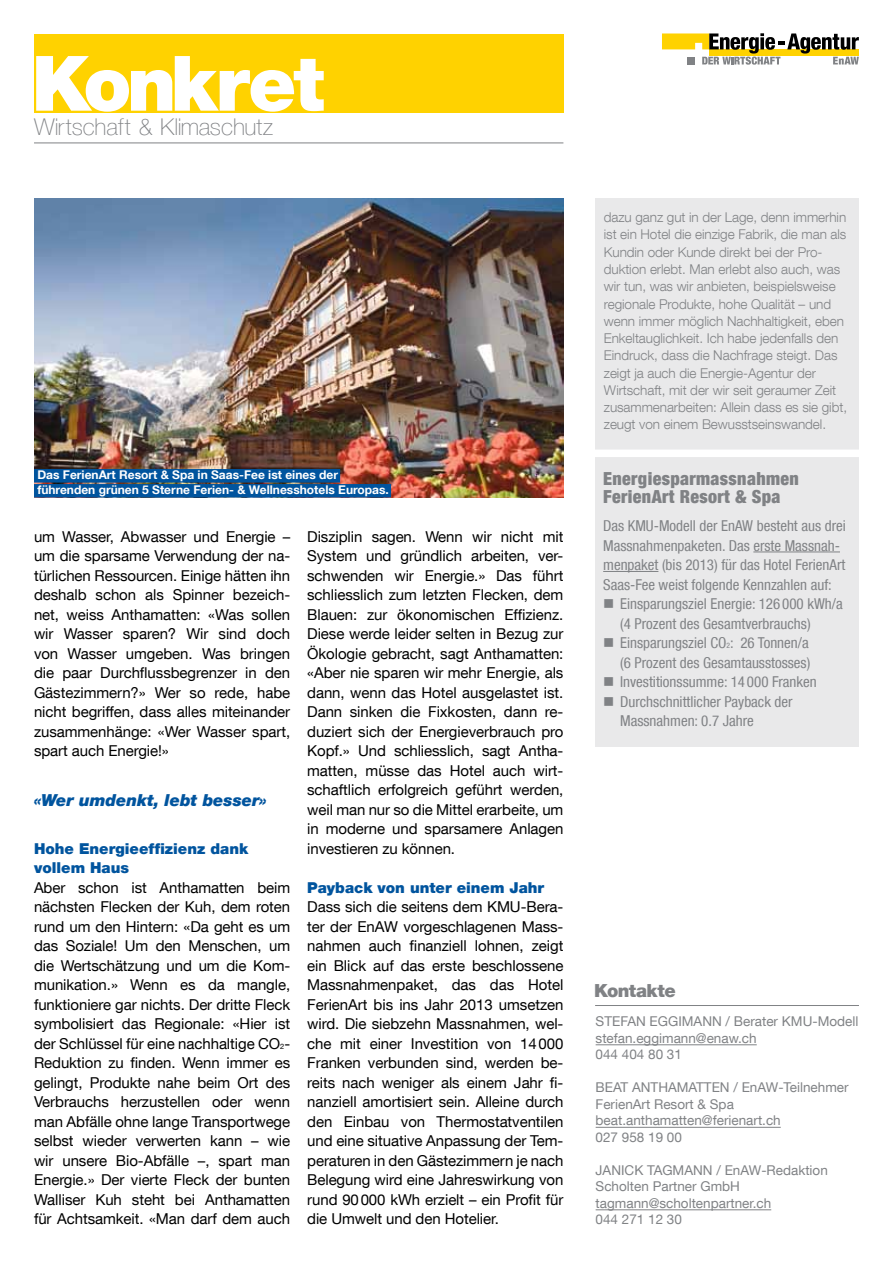
<style>
.page{position:relative;width:893px;height:1263px;background:#fff}
.page>*{position:absolute;margin:0;border:0;box-sizing:border-box;transform-origin:0 0}
.t1{font:900 76.5px "Helvetica Neue LT Com";letter-spacing:-.05em;color:#fff}
.t2{font:100 23.1px "Helvetica Neue LT Com";letter-spacing:-.01em;color:#808285}
.t3{font:900 condensed 18px/18px "Helvetica Neue LT Com";letter-spacing:.02em;color:#808285}
.t4{font:900 18px "Helvetica Neue LT Com";letter-spacing:-.02em;color:#808285}
.t5{font:italic 900 16.5px "Helvetica Neue LT Com";letter-spacing:-.005em;color:#00549e}
.t6{font:15px/19.5px "Helvetica Neue LT Com";letter-spacing:-.005em;color:#000;text-align:justify}
.t7{font:condensed 15px "Helvetica Neue LT Com";color:#808285}
.t8{font:900 15px/19.5px "Helvetica Neue LT Com";color:#00549e}
.t9{font:300 13.5px/17.2px "Helvetica Neue LT Com";letter-spacing:-.005em;color:#808285}
.t10{font:13.5px/16.5px "Helvetica Neue LT Com";color:#808285}
.t11{font:700 12px/15px "Helvetica Neue LT Com";color:#fff}
.s1{font-size:7.5px}
</style>
<div class="page">
<div style="left:595px;top:198px;width:264px;height:549px;background:#e9e9ea"></div>
<hr style="left:595px;top:1005px;width:264px;height:1px;background:#808285">
<hr style="left:596px;top:1044px;width:161px;height:1px;background:#808285">
<hr style="left:596px;top:1127px;width:185px;height:1px;background:#808285">
<hr style="left:596px;top:1209px;width:175px;height:1px;background:#808285">
<div style="left:588px;top:449px;width:279px;height:8px;background:#fff"></div>
<hr style="left:753px;top:552px;width:87px;height:1px;background:#808285">
<hr style="left:603px;top:571px;width:55px;height:1px;background:#808285">
<div style="left:34px;top:34px;width:529px;height:79px;background:#ffd200"></div>
<hr style="left:34px;top:143px;width:529px;height:1px;background:#808285">
<svg style="left:662px;top:33px;width:197px;height:32px"></svg>
<img style="left:34px;top:198px;width:529px;height:299px">
<div style="left:34px;top:469px;width:306px;height:13px;background:#00549e"></div>
<div style="left:34px;top:484px;width:357px;height:13px;background:#00549e"></div>
<h1 class="t1" style="left:31px;top:37px;width:294px">Konkret</h1>
<h2 class="t2" style="left:34px;top:113px;width:241px">Wirtschaft &amp; Klimaschutz</h2>
<p class="t11" style="left:37px;top:467px;width:353px">Das FerienArt Resort &amp; Spa in Saas-Fee ist eines der führenden grünen 5 Sterne Ferien- &amp; Wellnesshotels Europas.</p>
<p class="t6" style="left:34px;top:526px;width:258px">um Wasser, Abwasser und Energie – um die sparsame Verwendung der na&shy;türlichen Ressourcen. Einige hätten ihn deshalb schon als Spinner bezeich&shy;net, weiss Anthamatten: «Was sollen wir Wasser sparen? Wir sind doch von Wasser umgeben. Was bringen die paar Durchflussbegrenzer in den Gästezimmern?» Wer so rede, habe nicht begriffen, dass alles miteinander zusammenhänge: «Wer Wasser spart, spart auch Energie!»</p>
<p class="t5" style="left:34px;top:790px;width:234px">«Wer umdenkt, lebt besser»</p>
<p class="t8" style="left:34px;top:838px;width:216px">Hohe Energieeffizienz dank vollem Haus</p>
<p class="t6" style="left:34px;top:877px;width:258px">Aber schon ist Anthamatten beim nächsten Flecken der Kuh, dem roten rund um den Hintern: «Da geht es um das Soziale! Um den Menschen, um die Wertschätzung und um die Kom&shy;munikation.» Wenn es da mangle, funktioniere gar nichts. Der dritte Fleck symbolisiert das Regionale: «Hier ist der Schlüssel für eine nachhaltige CO<span class="s1">2</span>- Reduktion zu finden. Wenn immer es gelingt, Produkte nahe beim Ort des Verbrauchs herzustellen oder wenn man Abfälle ohne lange Transportwege selbst wieder verwerten kann – wie wir unsere Bio-Abfälle –, spart man Energie.» Der vierte Fleck der bunten Walliser Kuh steht bei Anthamatten für Achtsamkeit. «Man darf dem auch</p>
<p class="t6" style="left:307px;top:526px;width:258px">Disziplin sagen. Wenn wir nicht mit System und gründlich arbeiten, ver&shy;schwenden wir Energie.» Das führt schliesslich zum letzten Flecken, dem Blauen: zur ökonomischen Effizienz.<br>Diese werde leider selten in Bezug zur Ökologie gebracht, sagt Anthamatten: «Aber nie sparen wir mehr Energie, als dann, wenn das Hotel ausgelastet ist.<br>Dann sinken die Fixkosten, dann re&shy;duziert sich der Energieverbrauch pro Kopf.» Und schliesslich, sagt Antha&shy;matten, müsse das Hotel auch wirt&shy;schaftlich erfolgreich geführt werden, weil man nur so die Mittel erarbeite, um in moderne und sparsamere Anlagen investieren zu können.</p>
<p class="t8" style="left:307px;top:877px;width:238px">Payback von unter einem Jahr</p>
<p class="t6" style="left:307px;top:897px;width:258px">Dass sich die seitens dem KMU-Bera&shy;ter der EnAW vorgeschlagenen Mass&shy;nahmen auch finanziell lohnen, zeigt ein Blick auf das erste beschlossene Massnahmenpaket, das das Hotel FerienArt bis ins Jahr 2013 umsetzen wird. Die siebzehn Massnahmen, wel&shy;che mit einer Investition von 14000<br>Franken verbunden sind, werden be&shy;reits nach weniger als einem Jahr fi&shy;nanziell amortisiert sein. Alleine durch den Einbau von Thermostatventilen und eine situative Anpassung der Tem&shy;peraturen in den Gästezimmern je nach Belegung wird eine Jahreswirkung von rund 90000 kWh erzielt – ein Profit für die Umwelt und den Hotelier.</p>
<p class="t9" style="left:604px;top:208px;width:245px">dazu ganz gut in der Lage, denn immerhin ist ein Hotel die einzige Fabrik, die man als Kundin oder Kunde direkt bei der Pro&shy;duktion erlebt. Man erlebt also auch, was wir tun, was wir anbieten, beispielsweise regionale Produkte, hohe Qualität – und wenn immer möglich Nachhaltigkeit, eben Enkeltauglichkeit. Ich habe jedenfalls den Eindruck, dass die Nachfrage steigt. Das zeigt ja auch die Energie-Agentur der Wirtschaft, mit der wir seit geraumer Zeit zusammenarbeiten: Allein dass es sie gibt, zeugt von einem Bewusstseinswandel.</p>
<p class="t3" style="left:603px;top:470px;width:197px">Energiesparmassnahmen<br>FerienArt Resort &amp; Spa</p>
<p class="t7" style="left:603px;top:517px;width:244px">Das KMU-Modell der EnAW besteht aus drei</p>
<p class="t7" style="left:603px;top:537px;width:238px">Massnahmenpaketen. Das erste Massnah-</p>
<p class="t7" style="left:603px;top:556px;width:244px">menpaket (bis 2013) für das Hotel FerienArt</p>
<p class="t7" style="left:603px;top:576px;width:230px">Saas-Fee weist folgende Kennzahlen auf:</p>
<p class="t7" style="left:620px;top:595px;width:224px">Einsparungsziel Energie: 126 000 kWh/a</p>
<p class="t7" style="left:620px;top:615px;width:192px">(4 Prozent des Gesamtverbrauchs)</p>
<p class="t7" style="left:620px;top:634px;width:190px">Einsparungsziel CO<span class="s1">2</span>: 26 Tonnen/a</p>
<p class="t7" style="left:620px;top:654px;width:192px">(6 Prozent des Gesamtausstosses)</p>
<p class="t7" style="left:620px;top:673px;width:198px">Investitionssumme: 14 000 Franken</p>
<p class="t7" style="left:620px;top:693px;width:174px">Durchschnittlicher Payback der</p>
<p class="t7" style="left:620px;top:712px;width:135px">Massnahmen: 0.7 Jahre</p>
<p class="t4" style="left:594px;top:979px;width:83px">kontakte</p>
<p class="t10" style="left:596px;top:1013px;width:18px">Stefan</p>
<p class="t10" style="left:650px;top:1013px;width:19px">Eggimann</p>
<p class="t10" style="left:596px;top:1013px;width:264px;text-indent:130px">/ Berater KMU-Modell stefan.eggimann@enaw.ch<br>044 404 80 31</p>
<p class="t10" style="left:596px;top:1079px;width:18px">Beat</p>
<p class="t10" style="left:632px;top:1079px;width:19px">Anthamatten</p>
<p class="t10" style="left:596px;top:1079px;width:254px;text-indent:138px">/ EnAW-Teilnehmer<br>FerienArt Resort &amp; Spa beat.anthamatten@ferienart.ch<br>027 958 19 00</p>
<p class="t10" style="left:596px;top:1161px;width:17px">Janick</p>
<p class="t10" style="left:647px;top:1161px;width:18px">Tagmann</p>
<p class="t10" style="left:596px;top:1161px;width:234px;text-indent:121px">/ EnAW-Redaktion<br>Scholten Partner GmbH tagmann@scholtenpartner.ch<br>044 271 12 30</p>
</div>
